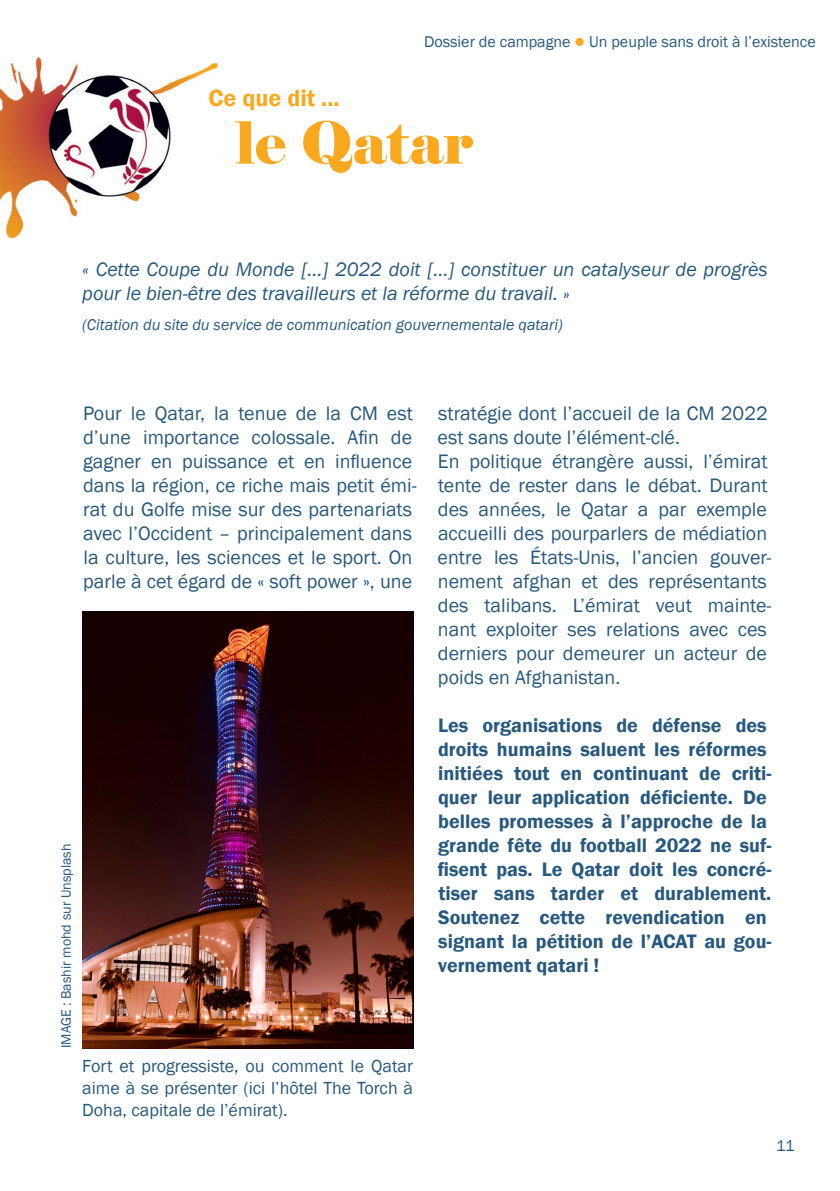
<style>
.page{position:relative;width:840px;height:1191px;background:#fff}
.page>*{position:absolute;margin:0;border:0;box-sizing:border-box;transform-origin:0 0}
.ALLG-Haupttext_Rubri{font:58px "Elephant";color:#faa81e}
.ALLG-Das_sagen{font:600 24px "Franklin Gothic";color:#faa81e}
.FR-Normal{font:20px/24px "Franklin Gothic";color:#27597e}
.FR-Normal-2{font:600 20px/24px "Franklin Gothic";color:#27597e}
.FR-Normal-3{font:italic 20px/24px "Franklin Gothic";color:#27597e}
.ALLG-Bildlegende{font:18px/22px "Franklin Gothic";color:#27597e;text-align:justify}
.DE-Normal{font:italic 16px "Franklin Gothic";color:#27597e}
.DE-Normal-2{font:16px "Franklin Gothic";color:#27597e}
.ALLG-Bildrechte{font:14px "Franklin Gothic";color:#27597e}
.s1{color:#faa81e}
</style>
<div class="page">
<img style="left:0;top:56px;width:219px;height:181px">
<img style="left:82px;top:611px;width:331px;height:437px">
<p class="ALLG-Das_sagen" style="left:208px;top:83px;width:133px">Ce que dit ...</p>
<p class="DE-Normal-2" style="left:424px;top:32px;width:393px">Dossier de campagne <span class="s1">●</span> Un peuple sans droit à l’existence</p>
<p class="ALLG-Haupttext_Rubri" style="left:235px;top:106px;width:239px">le Qatar</p>
<p class="FR-Normal-3" style="left:82px;top:257px;width:686px">« Cette Coupe du Monde […] 2022 doit […] constituer un catalyseur de progrès pour le bien-être des travailleurs et la réforme du travail. »</p>
<p class="DE-Normal" style="left:82px;top:314px;width:482px">(Citation du site du service de communication gouvernementale qatari)</p>
<p class="ALLG-Bildrechte" style="left:58px;top:1048px;width:206px;rotate:-90deg">IMAGE : Bashir mohd sur Unsplash</p>
<p class="FR-Normal" style="left:83px;top:401px;width:335px">Pour le Qatar, la tenue de la CM est d’une importance colossale. Afin de gagner en puissance et en influence dans la région, ce riche mais petit émi&shy;rat du Golfe mise sur des partenariats avec l’Occident – principalement dans la culture, les sciences et le sport. On parle à cet égard de « soft power », une</p>
<p class="FR-Normal" style="left:437px;top:401px;width:331px">stratégie dont l’accueil de la CM 2022 est sans doute l’élément-clé.</p>
<p class="FR-Normal" style="left:437px;top:449px;width:335px">En politique étrangère aussi, l’émirat tente de rester dans le débat. Durant des années, le Qatar a par exemple accueilli des pourparlers de médiation entre les États-Unis, l’ancien gouver&shy;nement afghan et des représentants des talibans. L’émirat veut mainte&shy;nant exploiter ses relations avec ces derniers pour demeurer un acteur de poids en Afghanistan.</p>
<p class="FR-Normal-2" style="left:437px;top:713px;width:335px">Les organisations de défense des droits humains saluent les réformes initiées tout en continuant de criti&shy;quer leur application déficiente. De belles promesses à l’approche de la grande fête du football 2022 ne suf&shy;fisent pas. Le Qatar doit les concré&shy;tiser sans tarder et durablement.<br>Soutenez cette revendication en signant la pétition de l’ACAT au gou&shy;vernement qatari !</p>
<p class="ALLG-Bildlegende" style="left:82px;top:1055px;width:332px">Fort et progressiste, ou comment le Qatar aime à se présenter (ici l’hôtel The Torch à Doha, capitale de l’émirat).</p>
<p class="DE-Normal-2" style="left:775px;top:1136px;width:20px">11</p>
</div>
